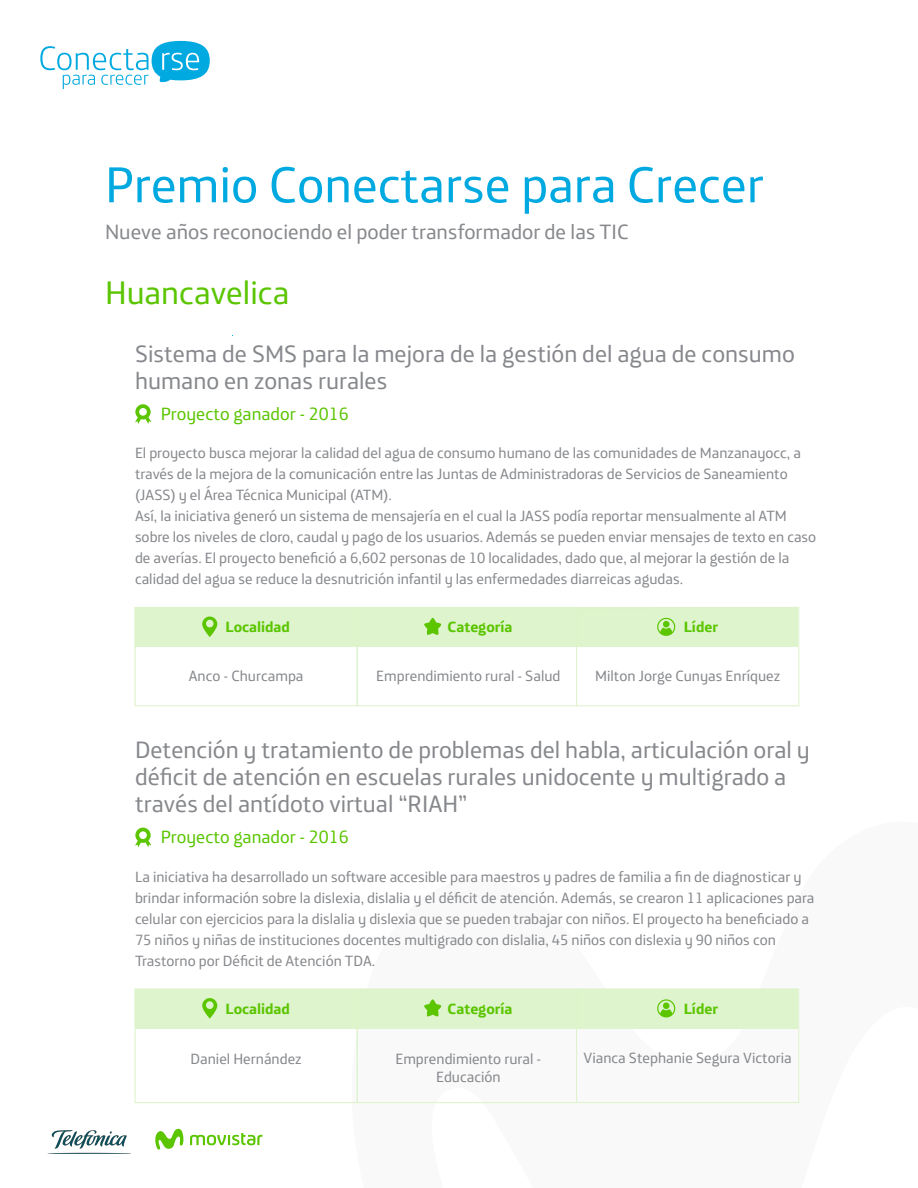
<style>
.page{position:relative;width:918px;height:1188px;background:#fff}
.page>*{position:absolute;margin:0;border:0;box-sizing:border-box;transform-origin:0 0}
.t1{font:51px "Telefonica";color:#00a9e0}
.t2{font:33px "Telefonica";color:#5bc500}
.t3{font:24px/27px "Telefonica";color:#86888c}
.t4{font:21px "Telefonica";color:#86888c}
.t5{font:18px "Telefonica";color:#5bc500}
.t6{font:15px/21px "Telefonica";color:#86888c}
.t7{font:700 15px "Telefonica";color:#5bc500}
</style>
<div class="page">
<svg style="left:347px;top:988px;width:453px;height:116px"></svg>
<img style="left:47px;top:1130px;width:84px;height:24px">
<svg style="left:190px;top:1133px;width:73px;height:12px"></svg>
<svg style="left:155px;top:1129px;width:28px;height:21px"></svg>
<svg style="left:135px;top:404px;width:16px;height:20px"></svg>
<div style="left:135px;top:607px;width:663px;height:40px;background:#def4cc"></div>
<svg style="left:202px;top:616px;width:15px;height:21px"></svg>
<div style="left:135px;top:607px;width:223px;height:99px;border:1px solid #ddf3c9"></div>
<div style="left:357px;top:607px;width:220px;height:99px;border:1px solid #ddf3c9"></div>
<svg style="left:424px;top:618px;width:17px;height:17px"></svg>
<svg style="left:576px;top:607px;width:224px;height:100px"></svg>
<svg style="left:135px;top:828px;width:16px;height:19px"></svg>
<div style="left:135px;top:989px;width:663px;height:40px;background:#def4cc"></div>
<svg style="left:202px;top:998px;width:15px;height:21px"></svg>
<div style="left:135px;top:989px;width:223px;height:114px;border:1px solid #ddf3c9"></div>
<div style="left:357px;top:989px;width:220px;height:114px;border:1px solid #ddf3c9"></div>
<div style="left:576px;top:989px;width:223px;height:114px;border:1px solid #ddf3c9"></div>
<svg style="left:424px;top:999px;width:17px;height:17px"></svg>
<svg style="left:657px;top:999px;width:18px;height:18px"></svg>
<svg style="left:40px;top:41px;width:170px;height:48px"></svg>
<h1 class="t1" style="left:105px;top:142px;width:660px">Premio Conectarse para Crecer</h1>
<h3 class="t4" style="left:105px;top:214px;width:525px">Nueve años reconociendo el poder transformador de las TIC</h3>
<h2 class="t2" style="left:105px;top:265px;width:186px">Huancavelica</h2>
<h3 class="t3" style="left:135px;top:337px;width:662px">Sistema de SMS para la mejora de la gestión del agua de consumo humano en zonas rurales</h3>
<p class="t5" style="left:161px;top:399px;width:189px">Proyecto ganador - 2016</p>
<p class="t6" style="left:135px;top:441px;width:683px">El proyecto busca mejorar la calidad del agua de consumo humano de las comunidades de Manzanayocc, a través de la mejora de la comunicación entre las Juntas de Administradoras de Servicios de Saneamiento (JASS) y el Área Técnica Municipal (ATM).<br>Así, la iniciativa generó un sistema de mensajería en el cual la JASS podía reportar mensualmente al ATM sobre los niveles de cloro, caudal y pago de los usuarios. Además se pueden enviar mensajes de texto en caso de averías. El proyecto benefició a 6,602 personas de 10 localidades, dado que, al mejorar la gestión de la calidad del agua se reduce la desnutrición infantil y las enfermedades diarreicas agudas.</p>
<p class="t7" style="left:225px;top:614px;width:66px">Localidad</p>
<p class="t7" style="left:448px;top:614px;width:67px">Categoría</p>
<p class="t7" style="left:684px;top:614px;width:36px">Líder</p>
<p class="t6" style="left:189px;top:664px;width:116px">Anco - Churcampa</p>
<p class="t6" style="left:376px;top:664px;width:186px">Emprendimiento rural - Salud</p>
<p class="t6" style="left:595px;top:664px;width:187px">Milton Jorge Cunyas Enríquez</p>
<h3 class="t3" style="left:135px;top:734px;width:676px">Detención y tratamiento de problemas del habla, articulación oral y déficit de atención en escuelas rurales unidocente y multigrado a través del antídoto virtual “RIAH”</h3>
<p class="t5" style="left:161px;top:822px;width:189px">Proyecto ganador - 2016</p>
<p class="t6" style="left:135px;top:864px;width:681px">La iniciativa ha desarrollado un software accesible para maestros y padres de familia a fin de diagnosticar y brindar información sobre la dislexia, dislalia y el déficit de atención. Además, se crearon 11 aplicaciones para celular con ejercicios para la dislalia y dislexia que se pueden trabajar con niños. El proyecto ha beneficiado a 75 niños y niñas de instituciones docentes multigrado con dislalia, 45 niños con dislexia y 90 niños con Trastorno por Déficit de Atención TDA.</p>
<p class="t7" style="left:225px;top:995px;width:66px">Localidad</p>
<p class="t7" style="left:448px;top:995px;width:67px">Categoría</p>
<p class="t7" style="left:684px;top:995px;width:36px">Líder</p>
<p class="t6" style="left:191px;top:1047px;width:113px">Daniel Hernández</p>
<p class="t6" style="left:395px;top:1048px;width:147px;line-height:18px;text-align:center">Emprendimiento rural -<br>Educación</p>
<p class="t6" style="left:584px;top:1045px;width:210px">Vianca Stephanie Segura Victoria</p>
</div>
